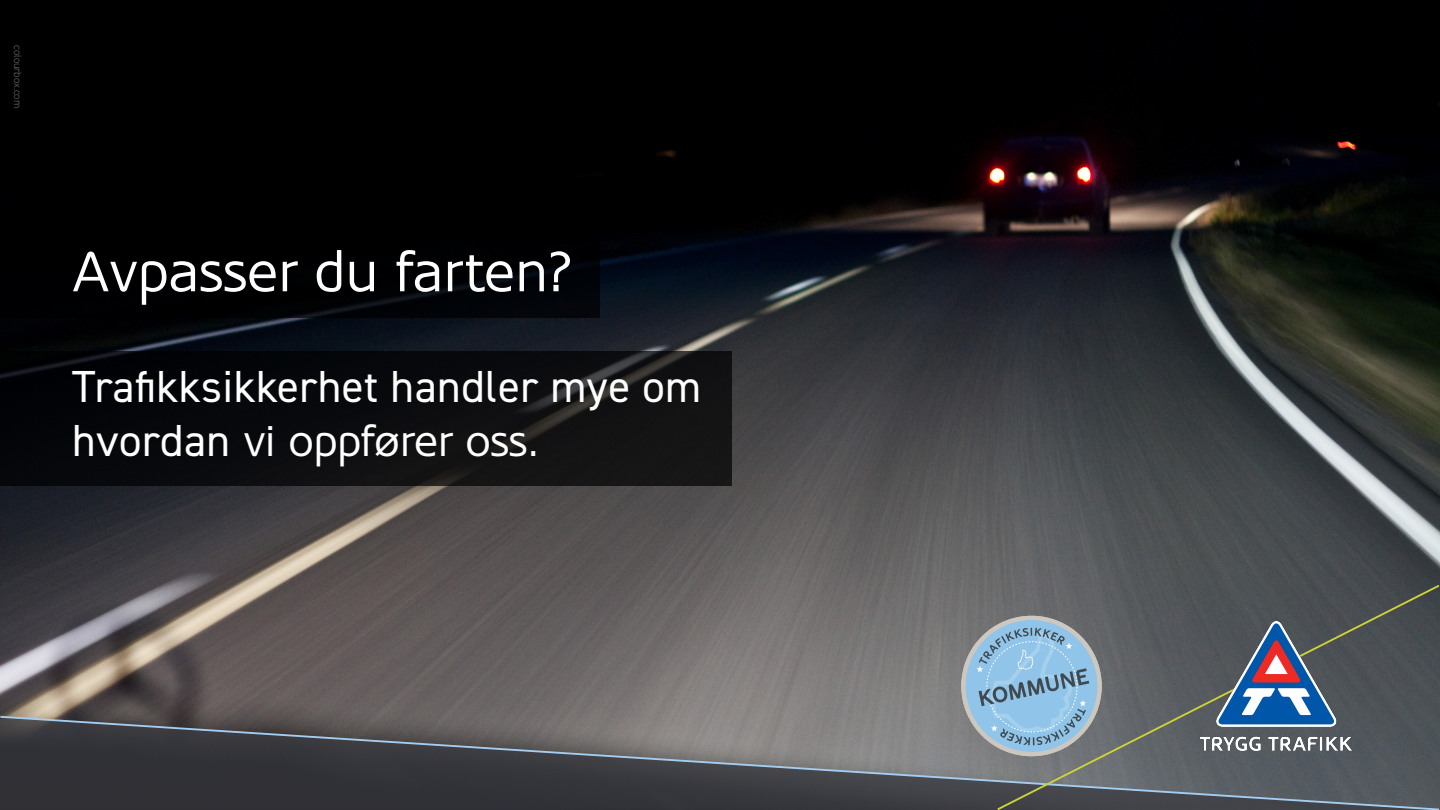
<style>
.page{position:relative;width:1440px;height:810px;background:#fff}
.page>*{position:absolute;margin:0;border:0;box-sizing:border-box;transform-origin:0 0}
.t1{font:56.25px "Oblik";letter-spacing:.01em;color:#fff}
.t2{font:45px "DIN2014";letter-spacing:.01em;color:#fff}
.t3{font:43.5px "Oblik";letter-spacing:.005em;color:#fff}
.t4{font:300 10.5px "DIN2014";color:#6c6d70}
.s1{font-family:"DIN2014";font-size:45px}
</style>
<div class="page">
<img style="left:0;top:0;width:1440px;height:715px">
<svg style="left:0;top:715px;width:995px;height:95px"></svg>
<svg style="left:995px;top:585px;width:445px;height:225px"></svg>
<div style="left:0;top:228px;width:600px;height:90px;background:#000001"></div>
<svg style="left:963px;top:618px;width:137px;height:136px"></svg>
<div style="left:961px;top:616px;width:141px;height:140px;border:4px solid #ccc8c0;border-radius:50%"></div>
<svg style="left:969px;top:628px;width:120px;height:117px"></svg>
<img style="left:1179px;top:589px;width:195px;height:195px">
<svg style="left:0;top:351px;width:731px;height:135px;fill:#0a0b0e"></svg>
<p class="t4" style="left:24px;top:45px;width:64px;rotate:90deg">colourbox.com</p>
<p class="t1" style="left:72px;top:240px;width:502px">Avpasser du farten?</p>
<p class="t2" style="left:72px;top:359px;width:631px">Trafikksikkerhet handler mye om</p>
<p class="t3" style="left:72px;top:417px;width:469px"><span class="s1">hvordan</span> vi oppfører oss.</p>
</div>
